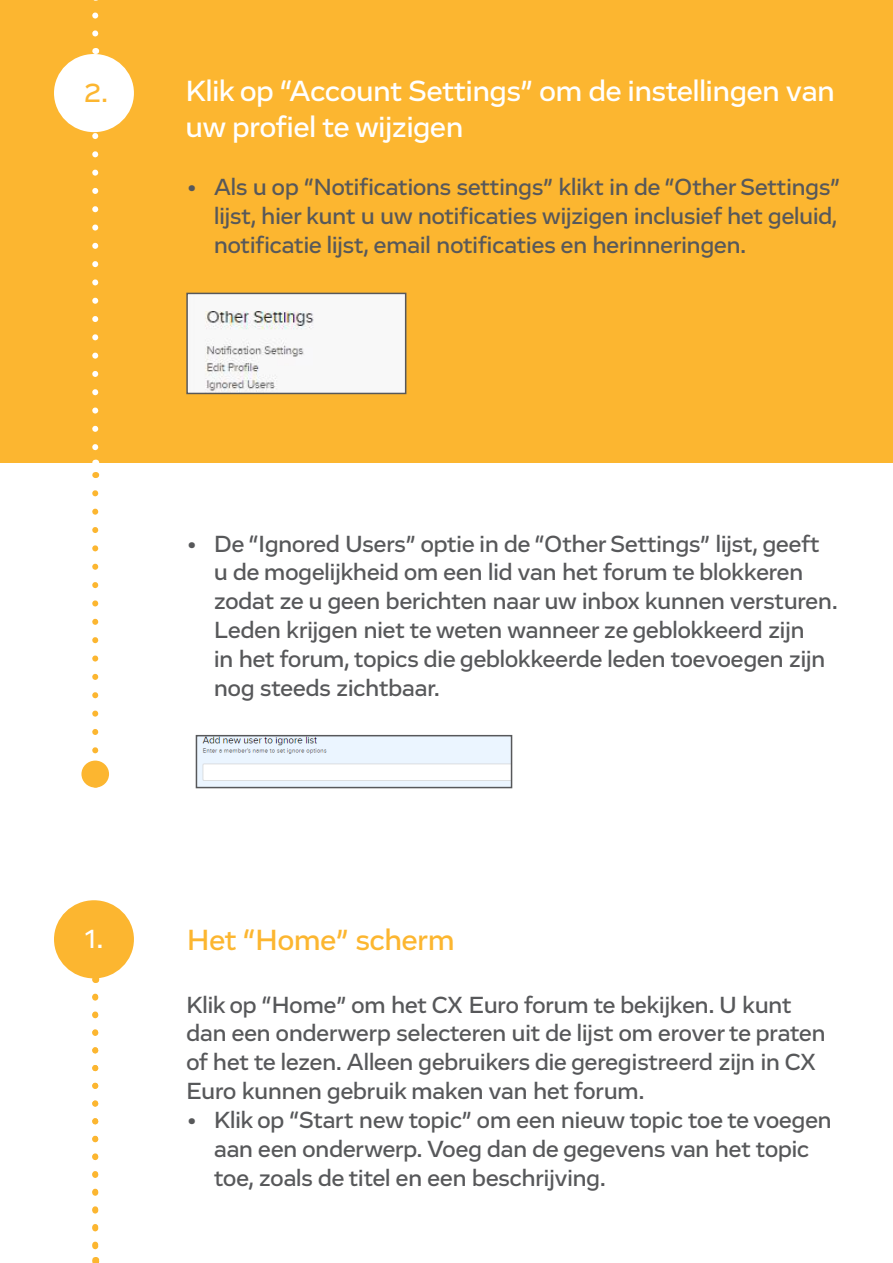
<style>
.page{position:relative;width:893px;height:1263px;background:#fff}
.page>*{position:absolute;margin:0;border:0;box-sizing:border-box;transform-origin:0 0}
.t1{font:500 30px/36px "Vito";color:#fff}
.t2{font:500 30px "Vito";color:#fcb630}
.t3{font:500 27px "Vito";color:#fcb630}
.t4{font:500 27px "Vito";color:#fff}
.t5{font:500 24px/28.8px "Vito";color:#57585a}
</style>
<div class="page">
<div style="left:0;top:0;width:893px;height:463px;background:#fcb630"></div>
<div style="left:54px;top:54px;width:80px;height:78px;background:#fff;border-radius:50%"></div>
<div style="left:54px;top:900px;width:80px;height:78px;background:#fcb630;border-radius:50%"></div>
<div style="left:81px;top:760px;width:28px;height:27px;background:#fcb630;border-radius:50%"></div>
<img style="left:199px;top:738px;width:310px;height:47px">
<img style="left:189px;top:296px;width:214px;height:95px">
<svg style="left:92px;top:136px;width:6px;height:315px"></svg>
<svg style="left:92px;top:493px;width:6px;height:268px"></svg>
<svg style="left:92px;top:15px;width:6px;height:22px"></svg>
<svg style="left:92px;top:996px;width:6px;height:267px"></svg>
<div style="left:186px;top:293px;width:220px;height:101px;border:2px solid #57585a"></div>
<div style="left:196px;top:735px;width:316px;height:53px;border:2px solid #57585a"></div>
<p class="t3" style="left:85px;top:76px;width:25px">2.</p>
<p class="t1" style="left:186px;top:72px;width:650px">Klik op “Account Settings” om de instellingen van uw profiel te wijzigen</p>
<p class="t5" style="left:214px;top:172px;width:627px;text-align:justify;text-indent:-27px">• Als u op “Notifications settings” klikt in de “Other Settings” lijst, hier kunt u uw notificaties wijzigen inclusief het geluid, notificatie lijst, email notificaties en herinneringen.</p>
<p class="t5" style="left:214px;top:529px;width:625px;text-indent:-27px">• De “Ignored Users” optie in de “Other Settings” lijst, geeft u de mogelijkheid om een lid van het forum te blokkeren zodat ze u geen berichten naar uw inbox kunnen versturen.<br>Leden krijgen niet te weten wanneer ze geblokkeerd zijn<br>in het forum, topics die geblokkeerde leden toevoegen zijn nog steeds zichtbaar.</p>
<p class="t4" style="left:85px;top:922px;width:20px">1.</p>
<p class="t2" style="left:187px;top:921px;width:269px">Het “Home” scherm</p>
<p class="t5" style="left:186px;top:990px;width:641px">Klik op “Home” om het CX Euro forum te bekijken. U kunt dan een onderwerp selecteren uit de lijst om erover te praten of het te lezen. Alleen gebruikers die geregistreerd zijn in CX Euro kunnen gebruik maken van het forum.</p>
<p class="t5" style="left:214px;top:1105px;width:619px;text-indent:-27px">• Klik op “Start new topic” om een nieuw topic toe te voegen aan een onderwerp. Voeg dan de gegevens van het topic toe, zoals de titel en een beschrijving.</p>
</div>
